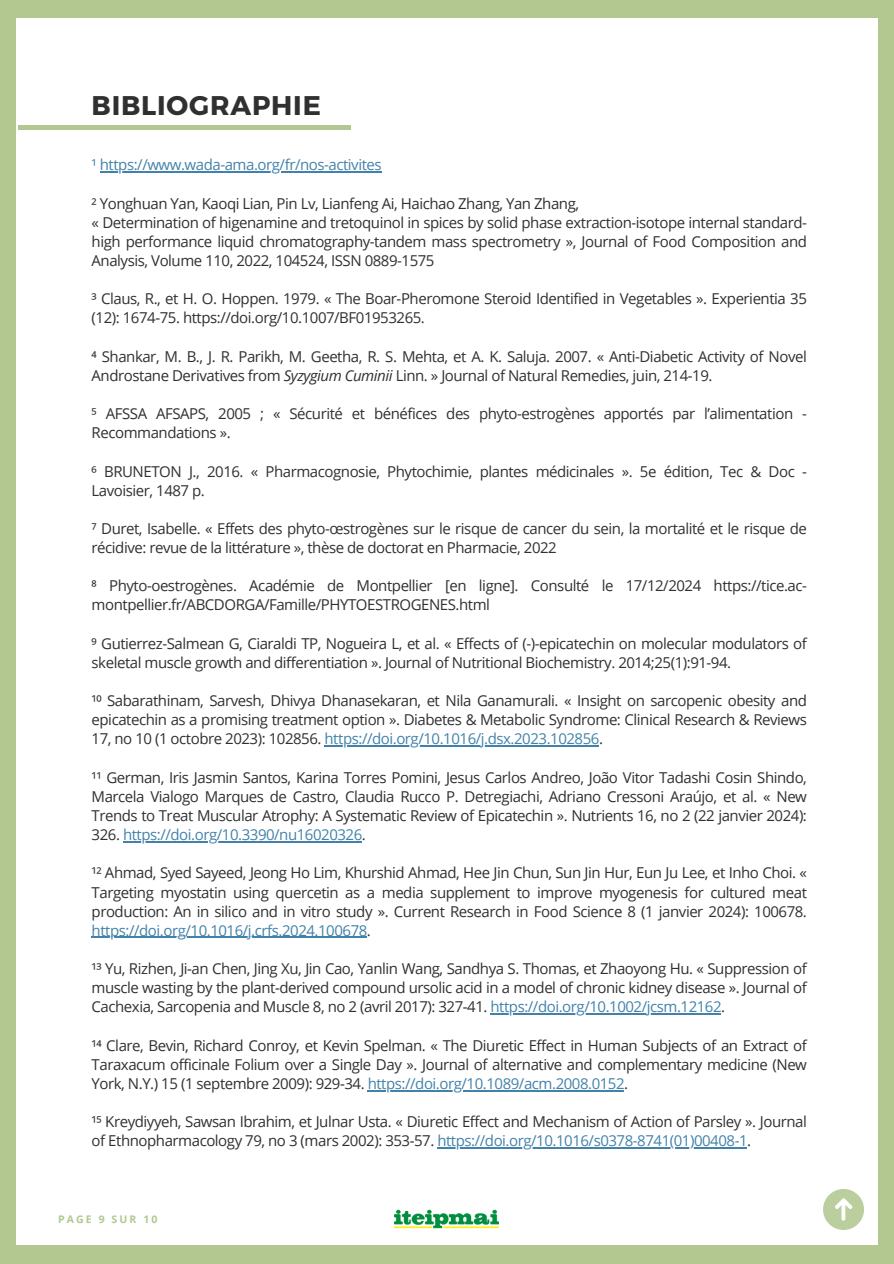
<style>
.page{position:relative;width:894px;height:1264px;background:#fff}
.page>*{position:absolute;margin:0;border:0;box-sizing:border-box;transform-origin:0 0}
.t1{font:700 27px "Montserrat";letter-spacing:.03em;color:#303030}
.t2{font:15px/19.2px "Open Sans";letter-spacing:-.03em;color:#303030;text-align:justify}
.t3{font:15px "Open Sans";letter-spacing:-.03em;color:#4282aa}
.t4{font:700 10.5px "Open Sans";letter-spacing:.2em;color:#b2c890}
.s1{font-family:"Noto Sans"}
.s2{font-style:italic}
.s3{color:#4282aa}
.s4{color:#303030}
</style>
<div class="page">
<div style="left:0;top:0;width:893px;height:1263px;background:#b2c890"></div>
<div style="left:17px;top:18px;width:859px;height:1227px;background:#fff"></div>
<div style="left:18px;top:125px;width:332px;height:5px;background:#b2c890"></div>
<hr style="left:100px;top:171px;width:281px;height:2px;background:#4282aa">
<hr style="left:324px;top:745px;width:275px;height:1px;background:#4282aa">
<hr style="left:123px;top:841px;width:239px;height:1px;background:#4282aa">
<hr style="left:92px;top:936px;width:275px;height:2px;background:#4282aa">
<hr style="left:490px;top:1013px;width:231px;height:1px;background:#4282aa">
<hr style="left:367px;top:1089px;width:257px;height:2px;background:#4282aa">
<hr style="left:437px;top:1147px;width:310px;height:1px;background:#4282aa">
<div style="left:822px;top:1189px;width:41px;height:40px;background:#bbce9d;border-radius:50%"></div>
<svg style="left:835px;top:1198px;width:17px;height:22px"></svg>
<img style="left:395px;top:1209px;width:103px;height:20px">
<p class="t1" style="left:92px;top:88px;width:231px">BIBLIOGRAPHIE</p>
<p class="t3" style="left:92px;top:154px;width:291px">¹ https://www.wada-ama.org/fr/nos-activites</p>
<h1 class="t2" style="left:92px;top:193px;width:489px">² Yonghuan Yan, Kaoqi Lian, Pin Lv, Lianfeng Ai, Haichao Zhang, Yan Zhang,</h1>
<p class="t2" style="left:92px;top:212px;width:716px">« Determination of higenamine and tretoquinol in spices by solid phase extraction-isotope internal standard&shy;high performance liquid chromatography-tandem mass spectrometry », Journal of Food Composition and Analysis, Volume 110, 2022, 104524, ISSN 0889-1575</p>
<p class="t2" style="left:92px;top:289px;width:716px">³ Claus, R., et H. O. Hoppen. 1979. « The Boar-Pheromone Steroid Identified in Vegetables ». Experientia 35</p>
<h2 class="t2" style="left:92px;top:308px;width:335px">(12): 1674<span class="s1">‑</span>75. https://doi.org/10.1007/BF01953265.</h2>
<h2 class="t2" style="left:92px;top:346px;width:716px">⁴ Shankar, M. B., J. R. Parikh, M. Geetha, R. S. Mehta, et A. K. Saluja. 2007. « Anti-Diabetic Activity of Novel</h2>
<h2 class="t2" style="left:92px;top:365px;width:622px">Androstane Derivatives from <span class="s2">Syzygium Cuminii</span> Linn. » Journal of Natural Remedies, juin, 214<span class="s1">‑</span>19.</h2>
<h2 class="t2" style="left:92px;top:404px;width:716px">⁵ AFSSA AFSAPS, 2005 ; « Sécurité et bénéfices des phyto-estrogènes apportés par l’alimentation -</h2>
<h2 class="t2" style="left:92px;top:423px;width:141px">Recommandations ».</h2>
<h2 class="t2" style="left:92px;top:461px;width:716px">⁶ BRUNETON J., 2016. « Pharmacognosie, Phytochimie, plantes médicinales ». 5e édition, Tec &amp; Doc -</h2>
<h2 class="t2" style="left:92px;top:480px;width:115px">Lavoisier, 1487 p.</h2>
<h2 class="t2" style="left:92px;top:518px;width:716px">⁷ Duret, Isabelle. « Effets des phyto-œstrogènes sur le risque de cancer du sein, la mortalité et le risque de</h2>
<h2 class="t2" style="left:92px;top:537px;width:466px">récidive: revue de la littérature », thèse de doctorat en Pharmacie, 2022</h2>
<h2 class="t2" style="left:92px;top:576px;width:716px">⁸ Phyto-oestrogènes. Académie de Montpellier [en ligne]. Consulté le 17/12/2024 https://tice.ac-</h2>
<h2 class="t2" style="left:92px;top:595px;width:400px">montpellier.fr/ABCDORGA/Famille/PHYTOESTROGENES.html</h2>
<h2 class="t2" style="left:92px;top:633px;width:716px">⁹ Gutierrez-Salmean G, Ciaraldi TP, Nogueira L, et al. « Effects of (-)-epicatechin on molecular modulators of</h2>
<h2 class="t2" style="left:92px;top:652px;width:641px">skeletal muscle growth and differentiation ». Journal of Nutritional Biochemistry. 2014;25(1):91-94.</h2>
<h2 class="t2" style="left:92px;top:690px;width:716px">¹⁰ Sabarathinam, Sarvesh, Dhivya Dhanasekaran, et Nila Ganamurali. « Insight on sarcopenic obesity and</h2>
<h2 class="t2" style="left:92px;top:710px;width:716px">epicatechin as a promising treatment option ». Diabetes &amp; Metabolic Syndrome: Clinical Research &amp; Reviews<br>17, no 10 (1 octobre 2023): 102856. <span class="s3">https://doi.org/10.1016/j.dsx.2023.102856</span>.</h2>
<h2 class="t2" style="left:92px;top:767px;width:716px">¹¹ German, Iris Jasmin Santos, Karina Torres Pomini, Jesus Carlos Andreo, João Vitor Tadashi Cosin Shindo, Marcela Vialogo Marques de Castro, Claudia Rucco P. Detregiachi, Adriano Cressoni Araújo, et al. « New Trends to Treat Muscular Atrophy: A Systematic Review of Epicatechin ». Nutrients 16, no 2 (22 janvier 2024):</h2>
<h2 class="t3" style="left:92px;top:824px;width:276px"><span class="s4">326.</span> https://doi.org/10.3390/nu16020326<span class="s4">.</span></h2>
<h2 class="t2" style="left:92px;top:863px;width:716px">¹² Ahmad, Syed Sayeed, Jeong Ho Lim, Khurshid Ahmad, Hee Jin Chun, Sun Jin Hur, Eun Ju Lee, et Inho Choi. « Targeting myostatin using quercetin as a media supplement to improve myogenesis for cultured meat production: An in silico and in vitro study ». Current Research in Food Science 8 (1 janvier 2024): 100678.</h2>
<h2 class="t3" style="left:92px;top:919px;width:281px">https://doi.org/10.1016/j.crfs.2024.100678<span class="s4">.</span></h2>
<h2 class="t2" style="left:92px;top:958px;width:716px">¹³ Yu, Rizhen, Ji<span class="s1">‐</span>an Chen, Jing Xu, Jin Cao, Yanlin Wang, Sandhya S. Thomas, et Zhaoyong Hu. « Suppression of</h2>
<h2 class="t2" style="left:92px;top:977px;width:716px">muscle wasting by the plant<span class="s1">‐</span>derived compound ursolic acid in a model of chronic kidney disease ». Journal of<br>Cachexia, Sarcopenia and Muscle 8, no 2 (avril 2017): 327<span class="s1">‑</span>41. <span class="s3">https://doi.org/10.1002/jcsm.12162</span>.</h2>
<h2 class="t2" style="left:92px;top:1035px;width:716px">¹⁴ Clare, Bevin, Richard Conroy, et Kevin Spelman. « The Diuretic Effect in Human Subjects of an Extract of Taraxacum officinale Folium over a Single Day ». Journal of alternative and complementary medicine (New York, N.Y.) 15 (1 septembre 2009): 929<span class="s1">‑</span>34. <span class="s3">https://doi.org/10.1089/acm.2008.0152</span>.</h2>
<h2 class="t2" style="left:92px;top:1111px;width:716px">¹⁵ Kreydiyyeh, Sawsan Ibrahim, et Julnar Usta. « Diuretic Effect and Mechanism of Action of Parsley ». Journal of Ethnopharmacology 79, no 3 (mars 2002): 353<span class="s1">‑</span>57. <span class="s3">https://doi.org/10.1016/s0378-8741(01)00408-1</span>.</h2>
<p class="t4" style="left:58px;top:1212px;width:101px">PAGE 9 SUR 10</p>
</div>
